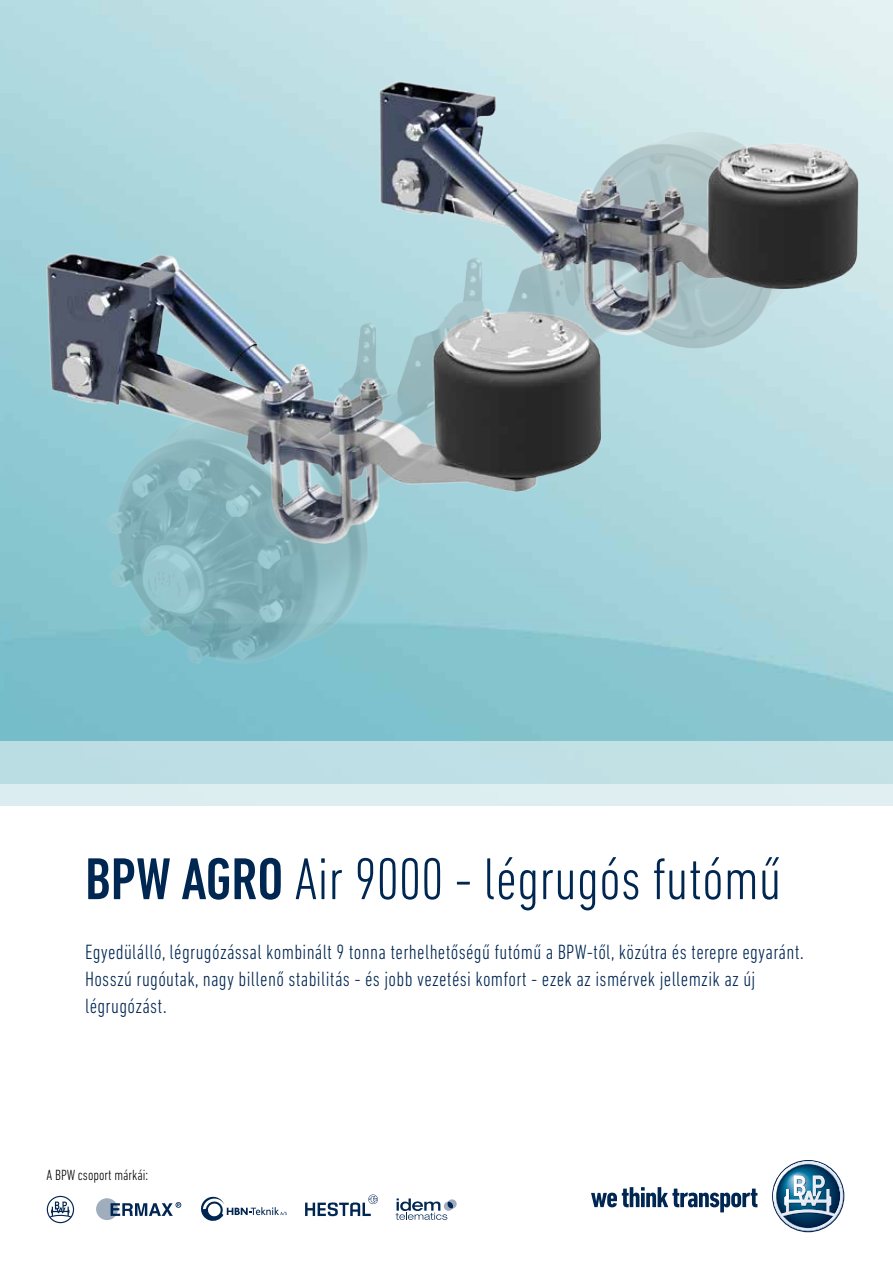
<style>
.page{position:relative;width:893px;height:1263px;background:#fff}
.page>*{position:absolute;margin:0;border:0;box-sizing:border-box;transform-origin:0 0}
.t1{font:300 condensed 60px "DIN Next LT Pro";color:#002652}
.t2{font:300 condensed 21px/27px "DIN Next LT Pro";letter-spacing:.015em;color:#002652}
.t3{font:300 condensed 15px "DIN Next LT Pro";color:#000}
.s1{font-weight:500}
</style>
<div class="page">
<div style="left:0;top:741px;width:893px;height:65px;background:#bedfe5"></div>
<div style="left:0;top:784px;width:893px;height:22px;background:#ddeef1"></div>
<img style="left:0;top:64px;width:893px;height:626px">
<svg style="left:772px;top:1160px;width:72px;height:72px"></svg>
<svg style="left:591px;top:1187px;width:166px;height:25px"></svg>
<svg style="left:47px;top:1196px;width:27px;height:27px"></svg>
<svg style="left:96px;top:1198px;width:22px;height:22px"></svg>
<svg style="left:305px;top:1194px;width:73px;height:22px"></svg>
<svg style="left:201px;top:1196px;width:86px;height:25px"></svg>
<svg style="left:111px;top:1202px;width:70px;height:14px"></svg>
<svg style="left:396px;top:1198px;width:61px;height:22px"></svg>
<h1 class="t1" style="left:85px;top:845px;width:698px"><span class="s1">BPW AGRO</span> Air 9000 - légrugós futómű</h1>
<p class="t2" style="left:85px;top:938px;width:720px">Egyedülálló, légrugózással kombinált 9 tonna terhelhetőségű futómű a BPW-től, közútra és terepre egyaránt.<br>Hosszú rugóutak, nagy billenő stabilitás - és jobb vezetési komfort - ezek az ismérvek jellemzik az új légrugózást.</p>
<p class="t3" style="left:47px;top:1166px;width:103px">A BPW csoport márkái:</p>
</div>
